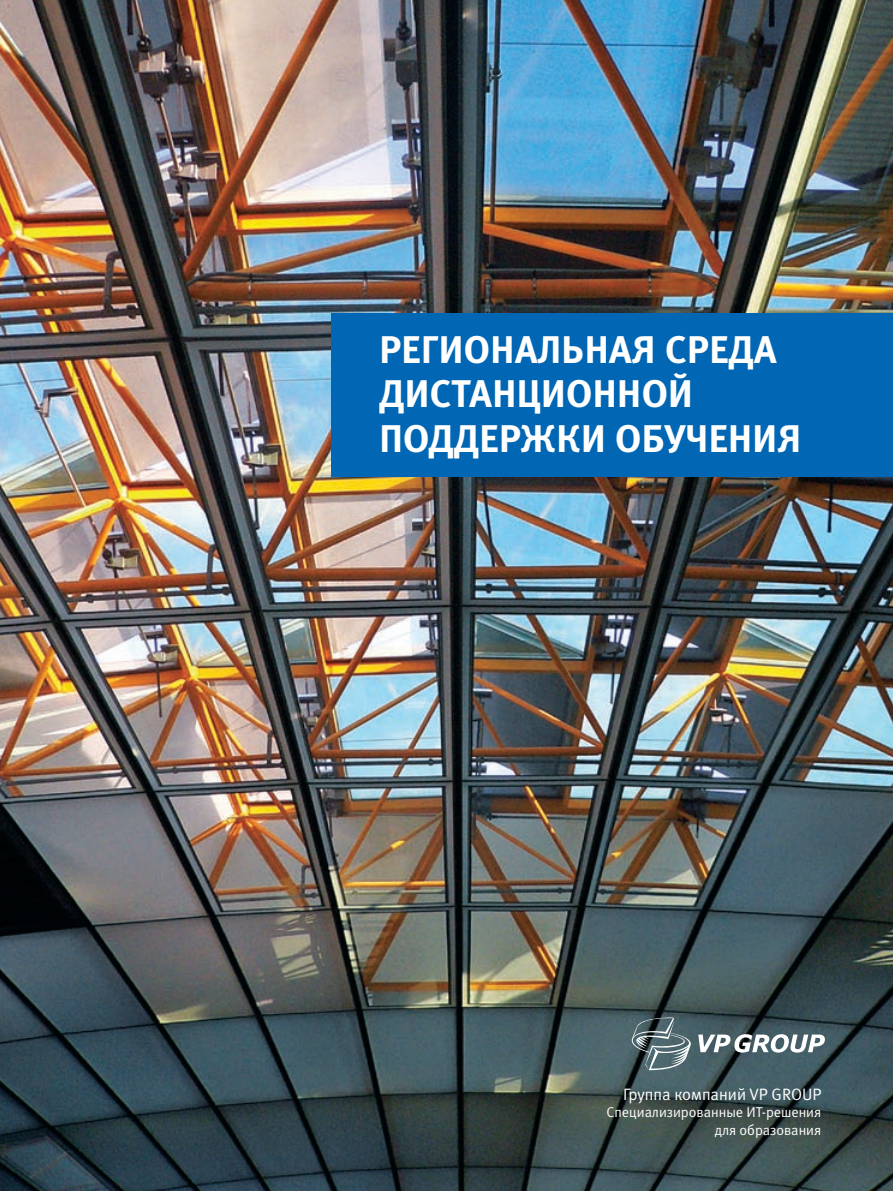
<style>
.page{position:relative;width:893px;height:1191px;background:#fff}
.page>*{position:absolute;margin:0;border:0;box-sizing:border-box;transform-origin:0 0}
.t1{font:38.55px/44.2px "Meta Bold LFC";letter-spacing:.01em;color:#fff}
.t2{font:16.5px "Meta Normal C";color:#fff}
.t3{font:14.25px/17.1px "Meta Normal C";color:#fff;text-align:right}
</style>
<div class="page">
<img style="left:0;top:0;width:893px;height:1191px">
<svg style="left:628px;top:1017px;width:197px;height:53px;background:#5e7177"></svg>
<div style="left:332px;top:313px;width:561px;height:163px;background:#0166b3"></div>
<svg style="left:835px;top:1151px;width:5px;height:13px"></svg>
<p class="t1" style="left:379px;top:327px;width:423px">РЕГИОНАЛЬНАЯ СРЕДА<br>ДИСТАНЦИОННОЙ<br>ПОДДЕРЖКИ ОБУЧЕНИЯ</p>
<p class="t2" style="left:623px;top:1084px;width:200px">Группа компаний VP GROUP</p>
<p class="t3" style="left:606px;top:1104px;width:216px">Специализированные ИT-решения для образования</p>
</div>
